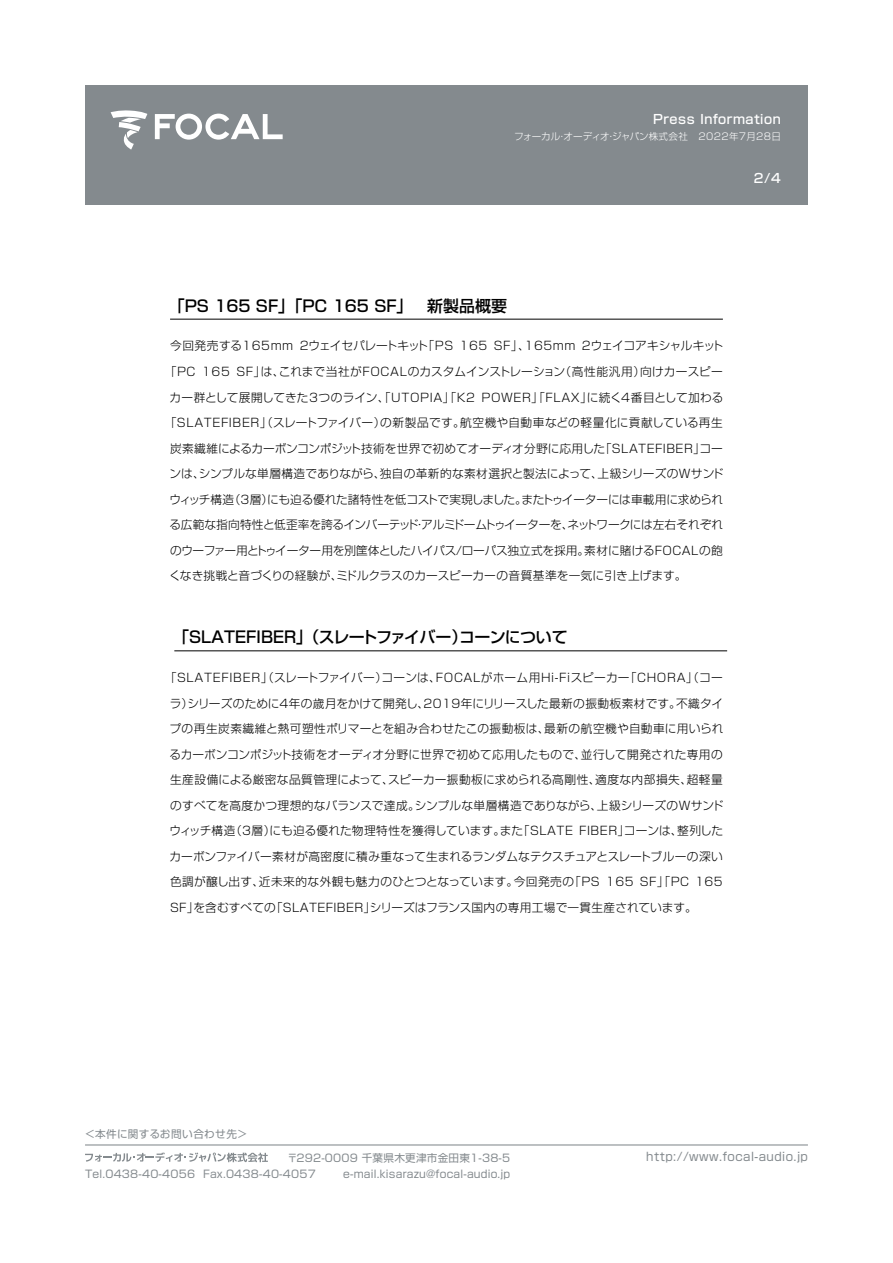
<style>
.page{position:relative;width:893px;height:1263px;background:#fff}
.page>*{position:absolute;margin:0;border:0;box-sizing:border-box;transform-origin:0 0}
.t1{font:500 15.9px "Shin Go Pro";color:#000}
.t2{font:500 15.9px "Shin Go Pro";letter-spacing:-.035em;color:#000}
.t3{font:500 12.75px "Shin Go Pro";letter-spacing:.04em;color:#fff}
.t4{font:300 11.7px/25.5px "Shin Go Pro";letter-spacing:.01em;color:#000}
.t5{font:300 11.7px/25.5px "Shin Go Pro";letter-spacing:.035em;color:#000}
.t6{font:300 11.7px/25.5px "Shin Go Pro";letter-spacing:-.015em;color:#000}
.t7{font:300 11.7px "Shin Go Pro";letter-spacing:-.01em;color:#000}
.t8{font:300 11.7px "Shin Go Pro";letter-spacing:.055em;color:#000}
.t9{font:300 11.7px "Shin Go Pro";letter-spacing:.05em;color:#000}
.t10{font:300 11.7px "Shin Go Pro";letter-spacing:.03em;color:#000}
.t11{font:11.7px "Shin Go Pro";letter-spacing:.04em;color:#848a8e}
.t12{font:300 11.7px "Shin Go Pro";letter-spacing:-.025em;color:#000}
.t13{font:300 11.7px "Shin Go Pro";letter-spacing:-.02em;color:#000}
.t14{font:300 11.7px "Shin Go Pro";letter-spacing:-.03em;color:#000}
.t15{font:300 11.7px "Shin Go Pro";letter-spacing:.04em;color:#000}
.t16{font:300 11.7px "Shin Go Pro";letter-spacing:-.05em;color:#000}
.t17{font:300 11.7px "Shin Go Pro";letter-spacing:.045em;color:#000}
.t18{font:10.65px/15.9px "Shin Go Pro";letter-spacing:.02em;color:#848a8e;text-align:right}
.t19{font:300 9.6px "Shin Go Pro";letter-spacing:.02em;color:#fff}
</style>
<div class="page">
<hr style="left:170px;top:319px;width:553px;height:1px;background:#000">
<div style="left:85px;top:85px;width:723px;height:119px;background:#848a8e"></div>
<svg style="left:155px;top:114px;width:128px;height:26px"></svg>
<svg style="left:111px;top:110px;width:36px;height:40px"></svg>
<hr style="left:85px;top:1144px;width:723px;height:1px;background:#848a8e">
<svg style="left:85px;top:1152px;width:183px;height:10px"></svg>
<hr style="left:174px;top:651px;width:553px;height:1px;background:#000">
<p class="t3" style="left:653px;top:109px;width:129px">Press Information</p>
<p class="t19" style="left:514px;top:129px;width:268px">フォーカルオーディオジャパン株式会社　2022年7月28日</p>
<p class="t19" style="left:557px;top:129px;width:11px">・</p>
<p class="t19" style="left:606px;top:129px;width:11px">・</p>
<p class="t3" style="left:754px;top:168px;width:28px">2/4</p>
<h1 class="t1" style="left:169px;top:293px;width:340px">「PS 165 SF」「PC 165 SF」　新製品概要</h1>
<p class="t9" style="left:170px;top:336px;width:125px">今回発売する165mm</p>
<p class="t4" style="left:423px;top:332px;width:32px">「PS</p>
<p class="t16" style="left:300px;top:336px;width:130px">2ウェイセパレートキット</p>
<p class="t4" style="left:460px;top:332px;width:29px">165</p>
<p class="t4" style="left:494px;top:332px;width:37px">SF」、</p>
<p class="t4" style="left:524px;top:332px;width:53px">165mm</p>
<p class="t14" style="left:582px;top:336px;width:143px">2ウェイコアキシャルキット</p>
<p class="t4" style="left:165px;top:357px;width:32px">「PC</p>
<p class="t4" style="left:202px;top:357px;width:29px">165</p>
<p class="t4" style="left:559px;top:357px;width:87px">（高性能汎用）</p>
<p class="t4" style="left:640px;top:357px;width:84px">向けカースピー</p>
<p class="t4" style="left:279px;top:357px;width:288px">これまで当社がFOCALのカスタムインストレーション</p>
<p class="t4" style="left:236px;top:357px;width:50px">SF は」 、</p>
<p class="t5" style="left:460px;top:383px;width:264px;text-indent:-291px">カー群として展開してきた3つのライン、「UTOPIA」「K2<br>航空機や自動車などの軽量化に貢献している再生</p>
<p class="t8" style="left:481px;top:387px;width:112px">POWER」「FLAX」</p>
<p class="t4" style="left:587px;top:383px;width:138px">に続く4番目として加わる</p>
<p class="t9" style="left:165px;top:413px;width:222px">「SLATEFIBER」（スレートファイバー）</p>
<p class="t4" style="left:380px;top:408px;width:86px">の新製品です。</p>
<p class="t4" style="left:598px;top:434px;width:127px;text-indent:-427px">炭素繊維によるカーボンコンポジット技術を世界で初めてオーディオ分野に応用した<br>上級シリーズのWサンド</p>
<p class="t5" style="left:600px;top:434px;width:107px">「SLATEFIBER」</p>
<p class="t4" style="left:699px;top:434px;width:25px">コー</p>
<p class="t4" style="left:199px;top:459px;width:188px">シンプルな単層構造でありながら、</p>
<p class="t4" style="left:380px;top:459px;width:225px">独自の革新的な素材選択と製法によって、</p>
<p class="t4" style="left:170px;top:459px;width:37px">ンは、</p>
<p class="t4" style="left:229px;top:485px;width:46px">（3層）</p>
<p class="t12" style="left:267px;top:489px;width:261px">にも迫る優れた諸特性を低コストで実現しました。</p>
<p class="t6" style="left:522px;top:485px;width:203px">またトゥイーターには車載用に求められ</p>
<p class="t4" style="left:170px;top:485px;width:66px">ウィッチ構造</p>
<p class="t7" style="left:170px;top:515px;width:405px">る広範な指向特性と低歪率を誇るインバーテッドアルミドームトゥイーターを、</p>
<p class="t13" style="left:568px;top:515px;width:157px">ネットワークには左右それぞれ</p>
<p class="t4" style="left:414px;top:510px;width:13px">・</p>
<p class="t6" style="left:337px;top:536px;width:352px;text-indent:-166px">のウーファー用とトゥイーター用を別筐体としたハイパス/ローパス独立式を採用。<br>ミドルクラスのカースピーカーの音質基準を一気に引き上げます。</p>
<p class="t15" style="left:584px;top:541px;width:140px">素材に賭けるFOCALの飽</p>
<p class="t4" style="left:169px;top:561px;width:175px">くなき挑戦と音づくりの経験が、</p>
<h1 class="t1" style="left:173px;top:624px;width:296px">「SLATEFIBER」（スレートファイバー）</h1>
<h1 class="t2" style="left:459px;top:624px;width:110px">コーンについて</h1>
<p class="t8" style="left:165px;top:668px;width:224px">「SLATEFIBER」（スレートファイバー）</p>
<p class="t4" style="left:625px;top:663px;width:100px">「CHORA」（コー</p>
<p class="t5" style="left:436px;top:663px;width:195px">FOCALがホーム用Hi-Fiスピーカー</p>
<p class="t4" style="left:381px;top:663px;width:61px">コーンは、</p>
<p class="t4" style="left:187px;top:689px;width:243px">シリーズのために4年の歳月をかけて開発し、</p>
<p class="t4" style="left:170px;top:689px;width:25px">ラ）</p>
<p class="t5" style="left:424px;top:689px;width:259px">2019年にリリースした最新の振動板素材です。</p>
<p class="t4" style="left:676px;top:689px;width:49px">不織タイ</p>
<p class="t4" style="left:170px;top:715px;width:381px">プの再生炭素繊維と熱可塑性ポリマーとを組み合わせたこの振動板は、</p>
<p class="t10" style="left:544px;top:719px;width:181px">最新の航空機や自動車に用いられ</p>
<p class="t4" style="left:170px;top:740px;width:418px">るカーボンコンポジット技術をオーディオ分野に世界で初めて応用したもので、</p>
<p class="t4" style="left:581px;top:740px;width:144px">並行して開発された専用の</p>
<p class="t5" style="left:170px;top:766px;width:225px">生産設備による厳密な品質管理によって、</p>
<p class="t4" style="left:388px;top:766px;width:214px">スピーカー振動板に求められる高剛性、</p>
<p class="t17" style="left:595px;top:770px;width:98px">適度な内部損失、</p>
<p class="t4" style="left:687px;top:766px;width:38px">超軽量</p>
<p class="t4" style="left:597px;top:791px;width:128px">上級シリーズのWサンド</p>
<p class="t4" style="left:170px;top:791px;width:251px">のすべてを高度かつ理想的なバランスで達成。</p>
<p class="t4" style="left:415px;top:791px;width:189px">シンプルな単層構造でありながら、</p>
<p class="t4" style="left:518px;top:817px;width:57px">「SLATE</p>
<p class="t4" style="left:230px;top:817px;width:47px">（3層）</p>
<p class="t4" style="left:270px;top:817px;width:237px">にも迫る優れた物理特性を獲得しています。</p>
<p class="t4" style="left:677px;top:817px;width:47px">整列した</p>
<p class="t4" style="left:579px;top:817px;width:52px">FIBER」</p>
<p class="t4" style="left:170px;top:817px;width:67px">ウィッチ構造</p>
<p class="t4" style="left:170px;top:842px;width:555px">カーボンファイバー素材が高密度に積み重なって生まれるランダムなテクスチュアとスレートブルーの深い</p>
<p class="t4" style="left:695px;top:868px;width:29px">165</p>
<p class="t4" style="left:500px;top:817px;width:25px">また</p>
<p class="t4" style="left:624px;top:817px;width:60px">コーンは、</p>
<p class="t4" style="left:569px;top:868px;width:32px">「PS</p>
<p class="t4" style="left:640px;top:868px;width:51px">SF」「PC</p>
<p class="t4" style="left:170px;top:868px;width:96px">色調が醸し出す、</p>
<p class="t4" style="left:259px;top:868px;width:261px">近未来的な外観も魅力のひとつとなっています。</p>
<p class="t4" style="left:514px;top:868px;width:62px">今回発売の</p>
<p class="t4" style="left:606px;top:868px;width:29px">165</p>
<p class="t4" style="left:370px;top:893px;width:328px">シリーズはフランス国内の専用工場で一貫生産されています。</p>
<p class="t10" style="left:271px;top:898px;width:106px">「SLATEFIBER」</p>
<p class="t4" style="left:170px;top:893px;width:30px">SF」</p>
<p class="t4" style="left:193px;top:893px;width:84px">を含むすべての</p>
<p class="t18" style="left:85px;top:1125px;width:164px">＜本件に関するお問い合わせ先&lt;</p>
<p class="t18" style="left:85px;top:1164px;width:112px">Tel.0438-40-4056</p>
<p class="t18" style="left:287px;top:1148px;width:225px">〒292-0009 千葉県木更津市金田東1-38-5 e-mail.kisarazu@focal-audio j p.</p>
<p class="t18" style="left:203px;top:1164px;width:114px">Fax.0438-40-4057</p>
<p class="t11" style="left:646px;top:1146px;width:163px">http://www.focal-audio j p.</p>
</div>
